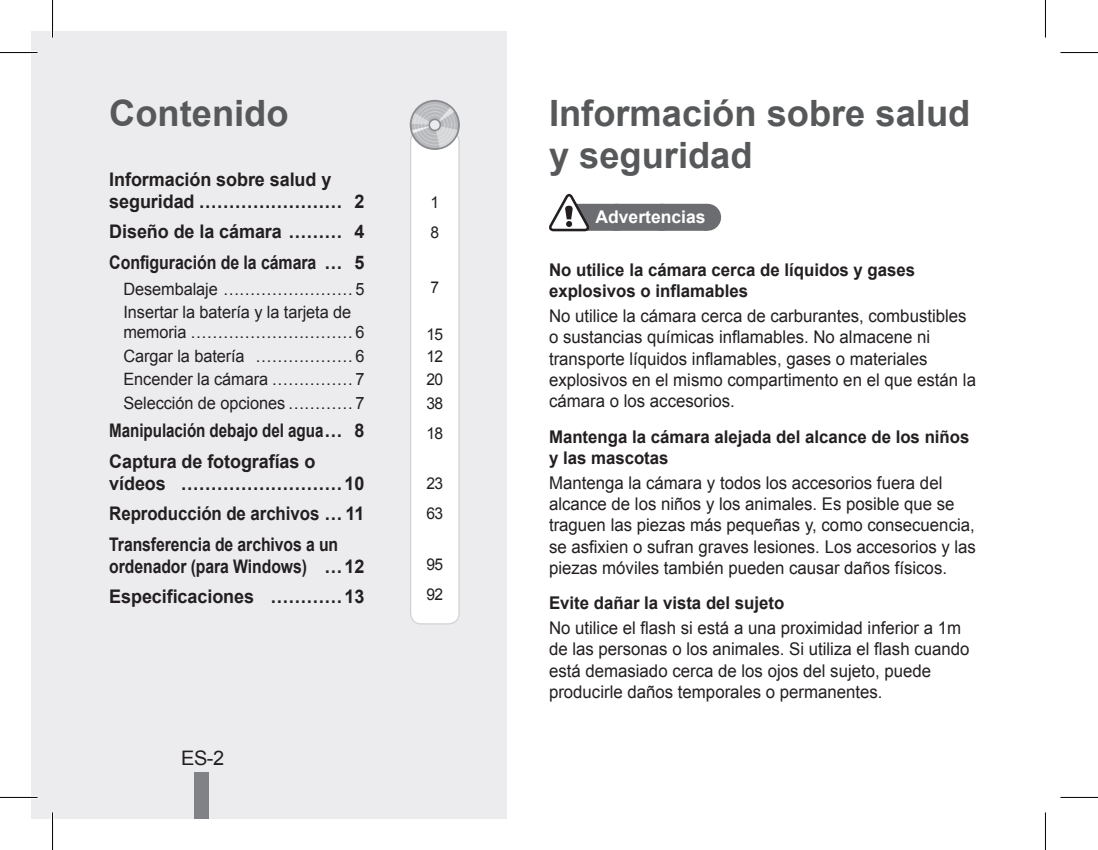
<style>
.page{position:relative;width:1098px;height:850px;background:#fff}
.page>*{position:absolute;margin:0;border:0;box-sizing:border-box;transform-origin:0 0}
.t1{font:700 36.25px/41.2px "Arial";color:#57585a}
.t2{font:20px "Arial";color:#231f20}
.t3{font:700 18.75px/30.5px "Arial";letter-spacing:-.005em;color:#231f20;scale:.96 1}
.t4{font:700 18.75px/30.5px "Arial";letter-spacing:-.005em;color:#231f20;scale:.81 1}
.t5{font:700 18.75px/30.5px "Arial";letter-spacing:-.005em;color:#231f20;scale:.84 1}
.t6{font:17.5px/21.2px "Arial";color:#231f20;scale:.96 1}
.t7{font:700 17.5px/21.2px "Arial";color:#231f20;scale:.96 1}
.t8{font:700 17.5px "Arial";color:#fff}
.t9{font:17px/23.5px "Arial";letter-spacing:-.005em;color:#231f20;scale:.96 1}
.t10{font:16.25px/30px "Arial";letter-spacing:-.03em;color:#231f20;scale:.96 1}
</style>
<div class="page">
<div style="left:31px;top:31px;width:475px;height:787px;background:#ececee"></div>
<div style="left:194px;top:772px;width:14px;height:46px;background:#808285"></div>
<div style="left:410px;top:130px;width:49px;height:493px;background:#fff;border-radius:11px"></div>
<div style="left:410px;top:130px;width:49px;height:494px;border:1px solid #d1d2d4;border-radius:11px"></div>
<div style="left:570px;top:204px;width:136px;height:27px;background:#6c6d70"></div>
<svg style="left:618px;top:230px;width:65px;height:1px"></svg>
<svg style="left:706px;top:204px;width:1px;height:27px"></svg>
<svg style="left:549px;top:194px;width:40px;height:37px"></svg>
<svg style="left:409px;top:100px;width:51px;height:50px"></svg>
<hr style="left:0;top:51px;width:38px;height:3px;background:#fff">
<hr style="left:0;top:795px;width:38px;height:3px;background:#fff">
<hr style="left:51px;top:0;width:3px;height:38px;background:#fff">
<hr style="left:51px;top:812px;width:3px;height:37px;background:#fff">
<hr style="left:0;top:52px;width:38px;height:1px;background:#000">
<hr style="left:1060px;top:52px;width:37px;height:1px;background:#000">
<hr style="left:0;top:796px;width:38px;height:1px;background:#000">
<hr style="left:1060px;top:796px;width:37px;height:1px;background:#000">
<hr style="left:52px;top:0;width:1px;height:38px;background:#000">
<hr style="left:52px;top:812px;width:1px;height:37px;background:#000">
<hr style="left:1044px;top:0;width:1px;height:38px;background:#000">
<hr style="left:1044px;top:812px;width:1px;height:37px;background:#000">
<h1 class="t1" style="left:109px;top:94px;width:181px">Contenido</h1>
<p class="t3" style="left:109px;top:169px;width:267px;line-height:22px">Información sobre salud y seguridad …………………… 2</p>
<p class="t3" style="left:109px;top:217px;width:267px">Diseño de la cámara ……… 4<br>Configuración de la cámara … 5</p>
<p class="t9" style="left:123px;top:277px;width:252px">Desembalaje ……………………5<br>Insertar la batería y la tarjeta de</p>
<p class="t9" style="left:123px;top:320px;width:252px;text-align:justify">memoria …………………………6<br>Cargar la batería ………………6<br>Encender la cámara ……………7<br>Selección de opciones …………7</p>
<p class="t4" style="left:109px;top:416px;width:316px">Manipulación debajo del agua… 8<br>Captura de fotografías o</p>
<p class="t3" style="left:109px;top:468px;width:267px;text-align:justify">vídeos ………………………10<br>Reproducción de archivos … 11<br>Transferencia de archivos a un</p>
<p class="t5" style="left:109px;top:551px;width:305px">ordenador (para Windows) …12<br>Especificaciones …………13</p>
<p class="t2" style="left:181px;top:744px;width:45px">ES-2</p>
<p class="t10" style="left:430px;top:188px;width:11px">1<br>8</p>
<p class="t10" style="left:430px;top:272px;width:11px">7</p>
<p class="t10" style="left:426px;top:322px;width:19px;line-height:22.5px;text-align:justify">15<br>12<br>20</p>
<p class="t10" style="left:426px;top:388px;width:19px">38<br>18</p>
<p class="t10" style="left:426px;top:468px;width:19px">23<br>63</p>
<p class="t10" style="left:426px;top:549px;width:19px">95<br>92</p>
<h1 class="t1" style="left:549px;top:94px;width:423px">Información sobre salud y seguridad</h1>
<p class="t8" style="left:595px;top:205px;width:111px">Advertencias</p>
<p class="t7" style="left:549px;top:260px;width:383px">No utilice la cámara cerca de líquidos y gases explosivos o inflamables</p>
<p class="t6" style="left:549px;top:305px;width:446px">No utilice la cámara cerca de carburantes, combustibles o sustancias químicas inflamables. No almacene ni transporte líquidos inflamables, gases o materiales explosivos en el mismo compartimento en el que están la cámara o los accesorios.</p>
<p class="t7" style="left:549px;top:426px;width:439px">Mantenga la cámara alejada del alcance de los niños y las mascotas</p>
<p class="t6" style="left:549px;top:472px;width:446px">Mantenga la cámara y todos los accesorios fuera del alcance de los niños y los animales. Es posible que se traguen las piezas más pequeñas y, como consecuencia, se asfixien o sufran graves lesiones. Los accesorios y las piezas móviles también pueden causar daños físicos.</p>
<p class="t7" style="left:549px;top:592px;width:247px">Evite dañar la vista del sujeto</p>
<p class="t6" style="left:549px;top:617px;width:439px">No utilice el flash si está a una proximidad inferior a 1m de las personas o los animales. Si utiliza el flash cuando está demasiado cerca de los ojos del sujeto, puede producirle daños temporales o permanentes.</p>
</div>
